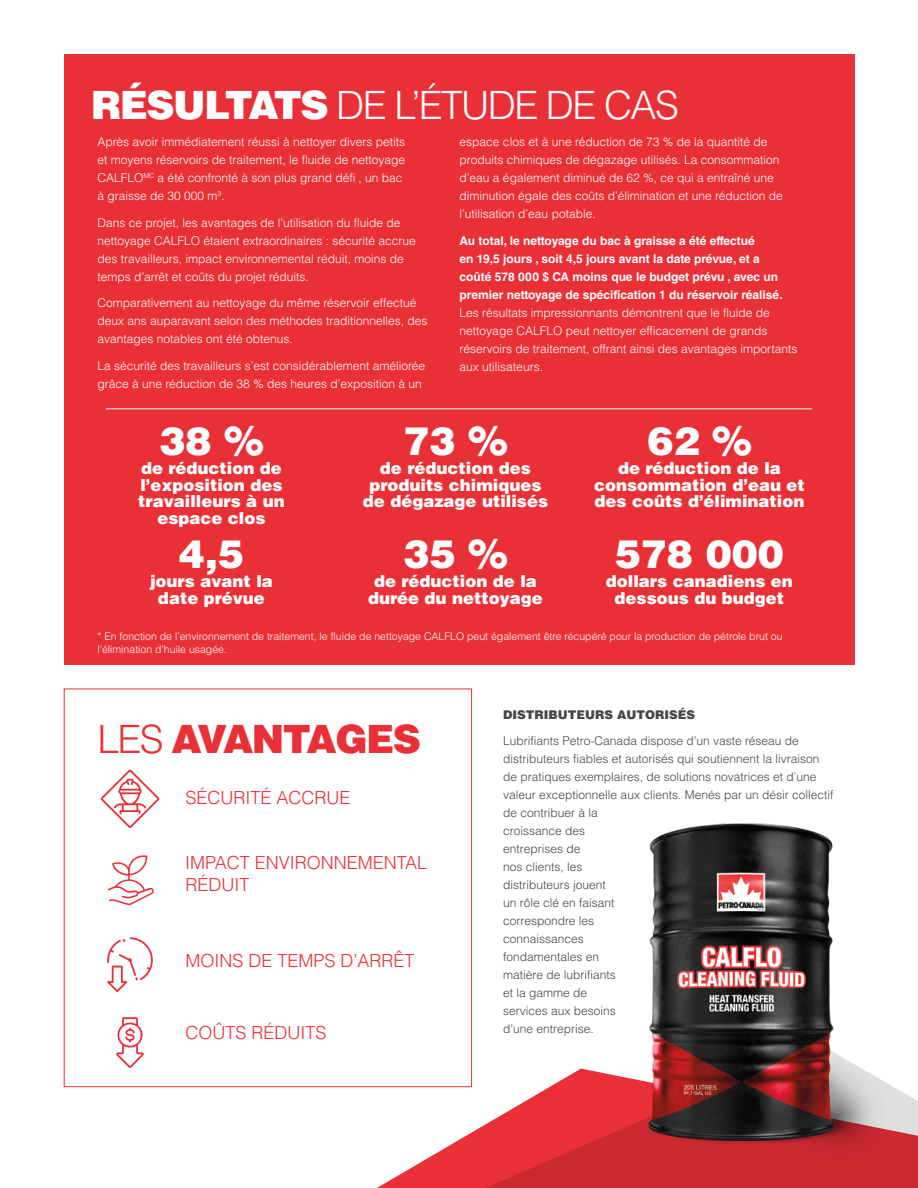
<style>
.page{position:relative;width:918px;height:1188px;background:#fff}
.page>*{position:absolute;margin:0;border:0;box-sizing:border-box;transform-origin:0 0}
.t1{font:300 39px "Helvetica LT Std";letter-spacing:-.04em;color:#fff}
.t2{font:900 39px "Helvetica LT Std";color:#fff}
.t3{font:900 39px "Helvetica LT Std";letter-spacing:-.04em;color:#e93037}
.t4{font:300 18px/21.6px "Helvetica LT Std";color:#e93037}
.t5{font:900 16.5px/16.5px "Helvetica LT Std";color:#fff;text-align:center}
.t6{font:300 12px/18px "Helvetica LT Std";color:#fff}
.t7{font:300 12px/18px "Helvetica LT Std";color:#474747}
.t8{font:700 12px/18px "Helvetica LT Std";color:#fff}
.t9{font:900 12px "Helvetica LT Std";color:#474747}
.t10{font:300 10.5px/12.6px "Helvetica LT Std";color:#fff}
.s1{font-weight:900}
.s2{font-weight:300}
</style>
<div class="page">
<div style="left:64px;top:54px;width:790px;height:611px;background:#e93037"></div>
<svg style="left:355px;top:1069px;width:563px;height:119px"></svg>
<hr style="left:106px;top:409px;width:706px;height:1px;background:#fff">
<svg style="left:101px;top:770px;width:58px;height:58px"></svg>
<svg style="left:108px;top:855px;width:46px;height:50px"></svg>
<svg style="left:107px;top:937px;width:46px;height:55px"></svg>
<svg style="left:116px;top:1017px;width:28px;height:51px"></svg>
<img style="left:629px;top:823px;width:255px;height:361px">
<h1 class="t1" style="left:91px;top:81px;width:589px"><span class="s1">RÉSULTATS</span> DE L’ÉTUDE DE CAS</h1>
<p class="t6" style="left:97px;top:133px;width:309px">Après avoir immédiatement réussi à nettoyer divers petits et moyens réservoirs de traitement, le fluide de nettoyage CALFLO<sup>MC</sup> a été confronté à son plus grand défi , un bac à graisse de 30 000 m<sup>3</sup>.</p>
<p class="t6" style="left:97px;top:214px;width:320px">Dans ce projet, les avantages de l’utilisation du fluide de nettoyage CALFLO étaient extraordinaires : sécurité accrue des travailleurs, impact environnemental réduit, moins de temps d’arrêt et coûts du projet réduits.</p>
<p class="t6" style="left:97px;top:294px;width:332px">Comparativement au nettoyage du même réservoir effectué deux ans auparavant selon des méthodes traditionnelles, des avantages notables ont été obtenus.</p>
<p class="t6" style="left:97px;top:357px;width:329px">La sécurité des travailleurs s’est considérablement améliorée grâce à une réduction de 38 % des heures d’exposition à un</p>
<p class="t6" style="left:460px;top:133px;width:325px">espace clos et à une réduction de 73 % de la quantité de produits chimiques de dégazage utilisés. La consommation d’eau a également diminué de 62 %, ce qui a entraîné une diminution égale des coûts d’élimination et une réduction de l’utilisation d’eau potable.</p>
<p class="t8" style="left:460px;top:231px;width:325px">Au total, le nettoyage du bac à graisse a été effectué<br>en 19,5 jours , soit 4,5 jours avant la date prévue, et a coûté 578 000 $ CA moins que le budget prévu , avec un premier nettoyage de spécification 1 du réservoir réalisé.</p>
<p class="t6" style="left:460px;top:304px;width:339px">Les résultats impressionnants démontrent que le fluide de nettoyage CALFLO peut nettoyer efficacement de grands réservoirs de traitement, offrant ainsi des avantages importants aux utilisateurs.</p>
<h1 class="t2" style="left:159px;top:415px;width:106px">38 %</h1>
<h3 class="t5" style="left:138px;top:476px;width:148px">l’exposition des travailleurs à un espace clos</h3>
<h3 class="t5" style="left:141px;top:460px;width:142px">de réduction de</h3>
<h1 class="t2" style="left:179px;top:528px;width:67px">4,5</h1>
<h3 class="t5" style="left:150px;top:573px;width:124px">jours avant la date prévue</h3>
<h1 class="t2" style="left:403px;top:415px;width:106px">73 %</h1>
<h3 class="t5" style="left:363px;top:476px;width:187px">produits chimiques de dégazage utilisés</h3>
<h3 class="t5" style="left:380px;top:460px;width:152px">de réduction des</h3>
<h1 class="t2" style="left:403px;top:528px;width:106px">35 %</h1>
<h3 class="t5" style="left:368px;top:589px;width:176px">durée du nettoyage</h3>
<h3 class="t5" style="left:374px;top:573px;width:164px">de réduction de la</h3>
<h1 class="t2" style="left:647px;top:415px;width:106px">62 %</h1>
<h3 class="t5" style="left:594px;top:476px;width:212px;text-align:left">consommation d’eau et des coûts d’élimination</h3>
<h3 class="t5" style="left:618px;top:460px;width:164px">de réduction de la</h3>
<h1 class="t2" style="left:615px;top:528px;width:171px">578 000</h1>
<h3 class="t5" style="left:606px;top:573px;width:189px">dollars canadiens en dessous du budget</h3>
<p class="t10" style="left:97px;top:630px;width:687px">* En fonction de l’environnement de traitement, le fluide de nettoyage CALFLO peut également être récupéré pour la production de pétrole brut ou l’élimination d’huile usagée.</p>
<h1 class="t3" style="left:97px;top:713px;width:325px"><span class="s2">LES</span> AVANTAGES</h1>
<h2 class="t4" style="left:185px;top:787px;width:167px">SÉCURITÉ ACCRUE</h2>
<h2 class="t4" style="left:185px;top:852px;width:244px">IMPACT ENVIRONNEMENTAL<br>RÉDUIT</h2>
<h2 class="t4" style="left:186px;top:950px;width:231px">MOINS DE TEMPS D’ARRÊT</h2>
<h2 class="t4" style="left:185px;top:1021px;width:143px">COÛTS RÉDUITS</h2>
<p class="t9" style="left:503px;top:707px;width:193px">DISTRIBUTEURS AUTORISÉS</p>
<p class="t7" style="left:503px;top:732px;width:332px">Lubrifiants Petro-Canada dispose d’un vaste réseau de distributeurs fiables et autorisés qui soutiennent la livraison de pratiques exemplaires, de solutions novatrices et d’une valeur exceptionnelle aux clients. Menés par un désir collectif de contribuer à la<br>croissance des<br>entreprises de<br>nos clients, les<br>distributeurs jouent<br>un rôle clé en faisant<br>correspondre les<br>connaissances<br>fondamentales en<br>matière de lubrifiants<br>et la gamme de<br>services aux besoins<br>d’une entreprise.</p>
</div>
